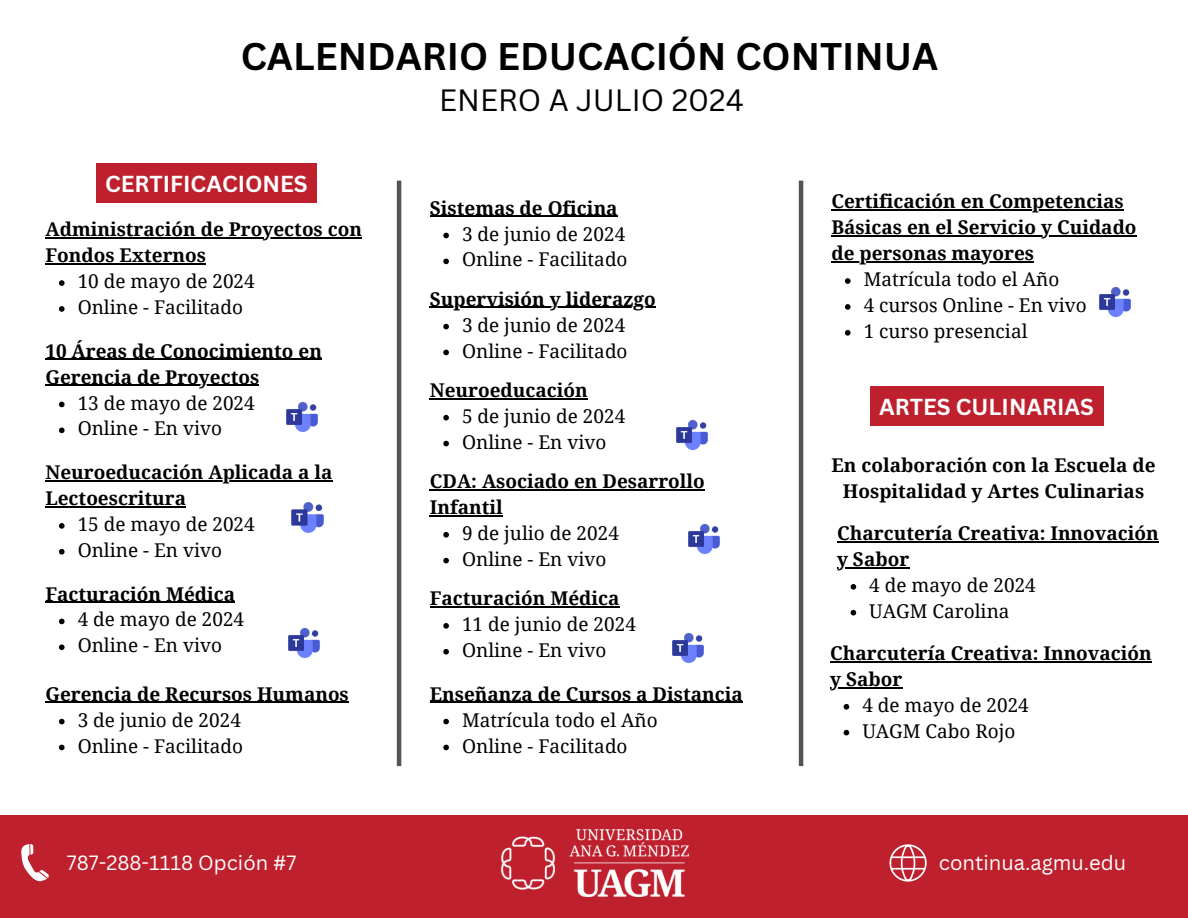
<style>
.page{position:relative;width:1188px;height:918px;background:#fff}
.page>*{position:absolute;margin:0;border:0;box-sizing:border-box;transform-origin:0 0}
.t1{font:700 37.5px "Canva Sans";color:#000}
.t2{font:30px "Canva Sans";color:#000}
.t3{font:700 22.5px "Canva Sans";color:#fff}
.t4{font:20.25px "Canva Sans";color:#fff}
.t5{font:20.1px "Canva Sans";color:#fff}
.t6{font:700 18.9px/25.8px "Droid Serif";color:#000}
.t7{font:18.9px/25.8px "Droid Serif";color:#000}
.s1{font-weight:400}
.s2{font-weight:700}
</style>
<div class="page">
<div style="left:0;top:816px;width:1188px;height:102px;background:#be202e"></div>
<hr style="left:397px;top:181px;width:4px;height:585px;background:#545454">
<hr style="left:799px;top:181px;width:4px;height:585px;background:#545454">
<img style="left:502px;top:829px;width:187px;height:68px">
<svg style="left:889px;top:844px;width:38px;height:38px"></svg>
<svg style="left:21px;top:844px;width:28px;height:38px"></svg>
<div style="left:96px;top:164px;width:221px;height:39px;background:#be202e"></div>
<hr style="left:430px;top:489px;width:275px;height:1px;background:#000">
<hr style="left:430px;top:515px;width:73px;height:1px;background:#000">
<svg style="left:443px;top:532px;width:6px;height:6px"></svg>
<svg style="left:443px;top:558px;width:6px;height:5px"></svg>
<img style="left:688px;top:523px;width:32px;height:31px">
<img style="left:676px;top:419px;width:32px;height:31px">
<hr style="left:430px;top:398px;width:158px;height:1px;background:#000">
<svg style="left:443px;top:415px;width:6px;height:6px"></svg>
<svg style="left:443px;top:441px;width:6px;height:5px"></svg>
<img style="left:291px;top:502px;width:33px;height:31px">
<hr style="left:45px;top:480px;width:288px;height:1px;background:#000">
<hr style="left:45px;top:506px;width:141px;height:1px;background:#000">
<svg style="left:59px;top:523px;width:6px;height:6px"></svg>
<svg style="left:59px;top:549px;width:6px;height:6px"></svg>
<hr style="left:45px;top:238px;width:317px;height:1px;background:#000">
<hr style="left:45px;top:263px;width:161px;height:2px;background:#000">
<svg style="left:59px;top:280px;width:6px;height:6px"></svg>
<svg style="left:59px;top:306px;width:6px;height:6px"></svg>
<hr style="left:45px;top:359px;width:277px;height:1px;background:#000">
<hr style="left:45px;top:385px;width:214px;height:1px;background:#000">
<svg style="left:59px;top:402px;width:6px;height:5px"></svg>
<svg style="left:59px;top:428px;width:6px;height:5px"></svg>
<img style="left:286px;top:401px;width:32px;height:31px">
<hr style="left:45px;top:602px;width:190px;height:1px;background:#000">
<svg style="left:59px;top:619px;width:6px;height:5px"></svg>
<svg style="left:59px;top:644px;width:6px;height:6px"></svg>
<img style="left:288px;top:627px;width:32px;height:31px">
<hr style="left:45px;top:702px;width:304px;height:1px;background:#000">
<svg style="left:59px;top:719px;width:6px;height:5px"></svg>
<svg style="left:59px;top:745px;width:6px;height:5px"></svg>
<hr style="left:430px;top:216px;width:188px;height:1px;background:#000">
<svg style="left:443px;top:233px;width:6px;height:5px"></svg>
<svg style="left:443px;top:259px;width:6px;height:5px"></svg>
<hr style="left:430px;top:307px;width:226px;height:1px;background:#000">
<svg style="left:443px;top:324px;width:6px;height:5px"></svg>
<svg style="left:443px;top:350px;width:6px;height:5px"></svg>
<hr style="left:430px;top:606px;width:190px;height:1px;background:#000">
<svg style="left:443px;top:623px;width:6px;height:6px"></svg>
<svg style="left:443px;top:649px;width:6px;height:6px"></svg>
<img style="left:672px;top:632px;width:32px;height:31px">
<hr style="left:430px;top:702px;width:313px;height:1px;background:#000">
<svg style="left:443px;top:719px;width:6px;height:5px"></svg>
<svg style="left:443px;top:745px;width:6px;height:5px"></svg>
<div style="left:870px;top:386px;width:233px;height:40px;background:#be202e"></div>
<hr style="left:831px;top:210px;width:293px;height:1px;background:#000">
<hr style="left:831px;top:235px;width:306px;height:2px;background:#000">
<hr style="left:831px;top:261px;width:203px;height:1px;background:#000">
<svg style="left:845px;top:278px;width:6px;height:6px"></svg>
<svg style="left:845px;top:304px;width:6px;height:6px"></svg>
<svg style="left:845px;top:330px;width:6px;height:6px"></svg>
<img style="left:1099px;top:286px;width:32px;height:31px">
<hr style="left:837px;top:541px;width:322px;height:1px;background:#000">
<hr style="left:837px;top:567px;width:72px;height:1px;background:#000">
<svg style="left:851px;top:584px;width:5px;height:6px"></svg>
<svg style="left:851px;top:610px;width:5px;height:6px"></svg>
<hr style="left:830px;top:661px;width:322px;height:1px;background:#000">
<hr style="left:830px;top:687px;width:72px;height:1px;background:#000">
<svg style="left:844px;top:704px;width:5px;height:6px"></svg>
<svg style="left:844px;top:730px;width:5px;height:5px"></svg>
<p class="t1" style="left:241px;top:30px;width:699px">CALENDARIO EDUCACIÓN CONTINUA</p>
<p class="t2" style="left:439px;top:78px;width:306px">ENERO A JULIO 2024</p>
<p class="t3" style="left:105px;top:168px;width:204px">CERTIFICACIONES</p>
<p class="t6" style="left:45px;top:217px;width:318px">Administración de Proyectos con<br>Fondos Externos</p>
<p class="t7" style="left:78px;top:269px;width:179px">10 de mayo de 2024</p>
<p class="t7" style="left:78px;top:295px;width:167px">Online - Facilitado</p>
<p class="t6" style="left:45px;top:338px;width:278px">10 Áreas de Conocimiento en</p>
<p class="t6" style="left:45px;top:364px;width:215px;text-align:right">Gerencia de Proyectos<br><span class="s1">13 de mayo de 2024</span></p>
<p class="t7" style="left:78px;top:416px;width:146px">Online - En vivo</p>
<p class="t6" style="left:45px;top:460px;width:289px">Neuroeducación Aplicada a la<br>Lectoescritura</p>
<p class="t7" style="left:78px;top:512px;width:179px">15 de mayo de 2024</p>
<p class="t7" style="left:78px;top:537px;width:146px">Online - En vivo</p>
<p class="t6" style="left:45px;top:581px;width:191px">Facturación Médica</p>
<p class="t7" style="left:78px;top:607px;width:168px">4 de mayo de 2024</p>
<p class="t7" style="left:78px;top:633px;width:146px">Online - En vivo</p>
<p class="t6" style="left:45px;top:681px;width:305px">Gerencia de Recursos Humanos</p>
<p class="t7" style="left:78px;top:707px;width:165px">3 de junio de 2024</p>
<p class="t7" style="left:78px;top:733px;width:167px">Online - Facilitado</p>
<p class="t6" style="left:430px;top:195px;width:189px">Sistemas de Oficina</p>
<p class="t7" style="left:462px;top:221px;width:165px">3 de junio de 2024</p>
<p class="t7" style="left:462px;top:247px;width:167px">Online - Facilitado</p>
<p class="t6" style="left:430px;top:286px;width:227px">Supervisión y liderazgo</p>
<p class="t7" style="left:462px;top:312px;width:165px">3 de junio de 2024</p>
<p class="t7" style="left:462px;top:338px;width:167px">Online - Facilitado</p>
<p class="t6" style="left:430px;top:377px;width:160px">Neuroeducación</p>
<p class="t7" style="left:462px;top:403px;width:165px">5 de junio de 2024</p>
<p class="t7" style="left:462px;top:429px;width:146px">Online - En vivo</p>
<p class="t6" style="left:430px;top:469px;width:277px">CDA: Asociado en Desarrollo<br>Infantil</p>
<p class="t7" style="left:462px;top:520px;width:158px">9 de julio de 2024</p>
<p class="t7" style="left:462px;top:546px;width:146px">Online - En vivo</p>
<p class="t6" style="left:430px;top:586px;width:191px">Facturación Médica</p>
<p class="t7" style="left:462px;top:611px;width:175px">11 de junio de 2024</p>
<p class="t7" style="left:462px;top:637px;width:146px">Online - En vivo</p>
<p class="t6" style="left:430px;top:681px;width:314px">Enseñanza de Cursos a Distancia</p>
<p class="t7" style="left:462px;top:707px;width:197px">Matrícula todo el Año</p>
<p class="t7" style="left:462px;top:733px;width:167px">Online - Facilitado</p>
<h3 class="t6" style="left:831px;top:189px;width:294px">Certificación en Competencias</h3>
<h4 class="t6" style="left:831px;top:215px;width:307px">Básicas en el Servicio y Cuidado</h4>
<p class="t7" style="left:864px;top:241px;width:225px;text-indent:-32px"><span class="s2">de personas mayores<br></span>Matrícula todo el Año<br>4 cursos Online - En vivo</p>
<p class="t7" style="left:864px;top:318px;width:165px">1 curso presencial</p>
<p class="t3" style="left:879px;top:390px;width:216px">ARTES CULINARIAS</p>
<p class="t6" style="left:832px;top:452px;width:326px;text-align:center">En colaboración con la Escuela de<br>Hospitalidad y Artes Culinarias</p>
<p class="t6" style="left:837px;top:521px;width:323px">Charcutería Creativa: Innovación</p>
<p class="t7" style="left:869px;top:547px;width:168px;text-indent:-32px"><span class="s2">y Sabor<br></span>4 de mayo de 2024</p>
<p class="t7" style="left:869px;top:598px;width:142px">UAGM Carolina</p>
<p class="t6" style="left:830px;top:641px;width:323px">Charcutería Creativa: Innovación</p>
<p class="t7" style="left:862px;top:667px;width:168px;text-indent:-32px"><span class="s2">y Sabor<br></span>4 de mayo de 2024</p>
<p class="t7" style="left:862px;top:718px;width:155px">UAGM Cabo Rojo</p>
<h3 class="t5" style="left:67px;top:848px;width:231px">787-288-1118 Opción #7</h3>
<h2 class="t4" style="left:939px;top:848px;width:189px">continua.agmu.edu</h2>
</div>
